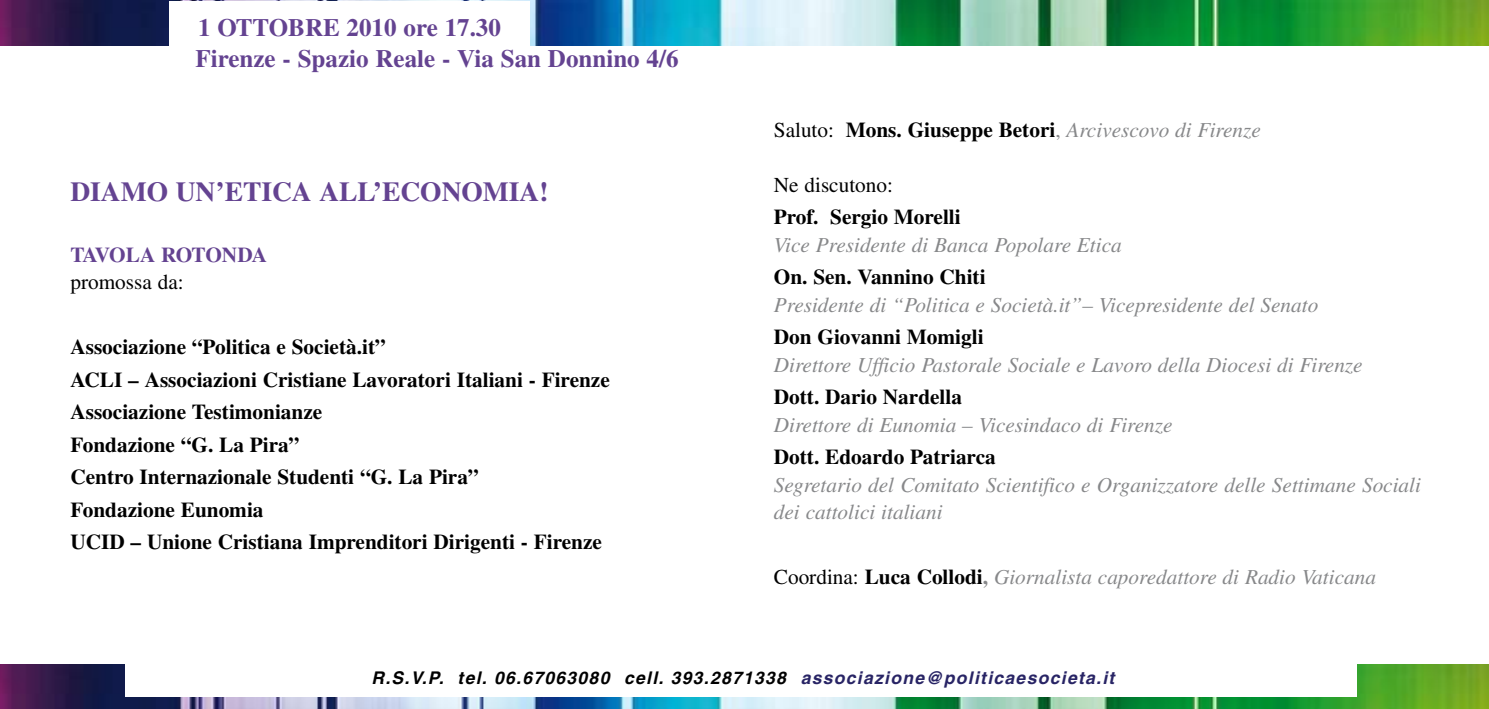
<style>
.page{position:relative;width:1489px;height:709px;background:#fff}
.page>*{position:absolute;margin:0;border:0;box-sizing:border-box;transform-origin:0 0}
.t1{font:700 27.5px "Times";color:#644391}
.t2{font:700 25px "Times";color:#644391}
.t3{font:italic 21.25px/27.5px "Times";color:#87888a}
.t4{font:700 21.25px/32.5px "Times";color:#000}
.t5{font:21.25px "Times";color:#000}
.t6{font:700 21.25px "Times";letter-spacing:-.03em;color:#644391}
.t7{font:italic 700 17.5px "Helvetica";letter-spacing:.075em;color:#000}
.s1{font-style:normal;color:#000}
.s2{font-weight:700;font-style:normal;color:#000}
.s3{font-style:normal}
.s4{font-weight:700;font-style:normal}
.s5{color:#282465}
</style>
<div class="page">
<img style="left:0;top:0;width:1488px;height:46px">
<div style="left:169px;top:1px;width:360px;height:75px;background:#fff"></div>
<img style="left:0;top:665px;width:1488px;height:44px">
<div style="left:125px;top:621px;width:1231px;height:76px;background:#fff"></div>
<p class="t2" style="left:198px;top:13px;width:304px">1 OTTOBRE 2010 ore 17.30</p>
<p class="t2" style="left:195px;top:44px;width:484px">Firenze - Spazio Reale - Via San Donnino 4/6</p>
<p class="t1" style="left:70px;top:176px;width:480px">DIAMO UN’ETICA ALL’ECONOMIA!</p>
<p class="t6" style="left:70px;top:242px;width:198px">TAVOLA ROTONDA</p>
<p class="t5" style="left:70px;top:270px;width:115px">promossa da:</p>
<p class="t4" style="left:70px;top:330px;width:541px">Associazione “Politica e Società.it”<br>ACLI – Associazioni Cristiane Lavoratori Italiani - Firenze Associazione Testimonianze<br>Fondazione “G. La Pira”<br>Centro Internazionale Studenti “G. La Pira”<br>Fondazione Eunomia<br>UCID – Unione Cristiana Imprenditori Dirigenti - Firenze</p>
<p class="t3" style="left:773px;top:116px;width:488px"><span class="s1">Saluto:</span> <span class="s2">Mons. Giuseppe Betori</span><span class="s3">,</span> Arcivescovo di Firenze</p>
<p class="t5" style="left:773px;top:172px;width:121px">Ne discutono:</p>
<p class="t4" style="left:773px;top:200px;width:188px">Prof. Sergio Morelli</p>
<p class="t3" style="left:773px;top:231px;width:349px">Vice Presidente di Banca Popolare Etica</p>
<p class="t4" style="left:773px;top:260px;width:213px">On. Sen. Vannino Chiti</p>
<p class="t3" style="left:773px;top:291px;width:546px">Presidente di “Politica e Società.it”– Vicepresidente del Senato</p>
<p class="t4" style="left:773px;top:320px;width:211px">Don Giovanni Momigli</p>
<p class="t3" style="left:773px;top:351px;width:590px">Direttore Ufficio Pastorale Sociale e Lavoro della Diocesi di Firenze</p>
<p class="t4" style="left:773px;top:380px;width:190px">Dott. Dario Nardella</p>
<p class="t3" style="left:773px;top:411px;width:400px">Direttore di Eunomia – Vicesindaco di Firenze</p>
<p class="t4" style="left:773px;top:440px;width:223px">Dott. Edoardo Patriarca</p>
<p class="t3" style="left:773px;top:471px;width:648px">Segretario del Comitato Scientifico e Organizzatore delle Settimane Sociali dei cattolici italiani</p>
<p class="t3" style="left:773px;top:563px;width:603px"><span class="s1">Coordina:</span> <span class="s2">Luca Collodi</span><span class="s4">,</span> Giornalista caporedattore di Radio Vaticana</p>
<p class="t7" style="left:371px;top:667px;width:744px">R.S.V.P. tel. 06.67063080 cell. 393.2871338 <span class="s5">associazione@politicaesocieta.it</span></p>
</div>
